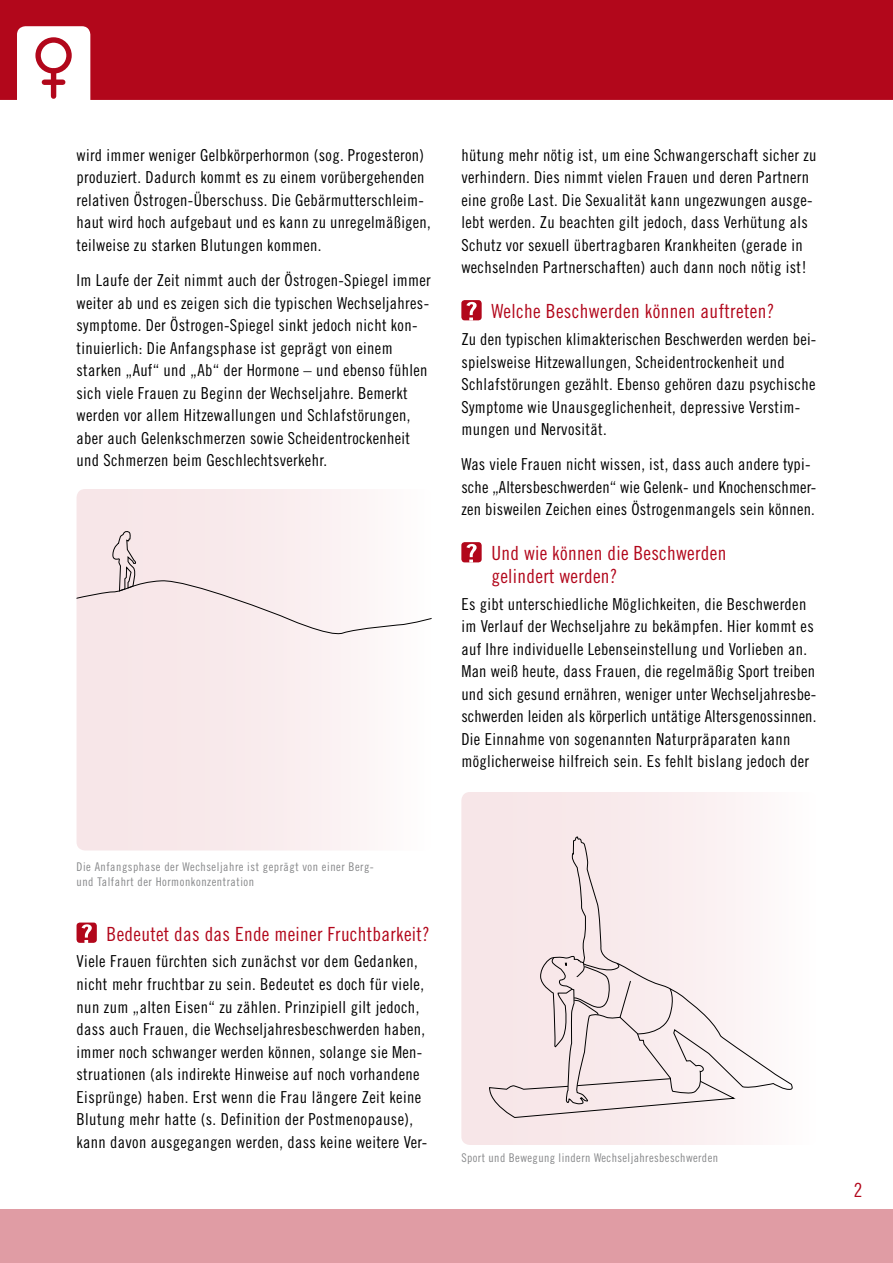
<style>
.page{position:relative;width:893px;height:1263px;background:#fff}
.page>*{position:absolute;margin:0;border:0;box-sizing:border-box;transform-origin:0 0}
.t1{font:19.5px/22.5px "Trade Gothic LT Std Cn 18";letter-spacing:.015em;color:#b2071b}
.t2{font:16.5px/22.5px "Trade Gothic LT Std Cn 18";letter-spacing:.02em;color:#000}
.t3{font:12px/15px "Trade Gothic LT Std Cn 18";letter-spacing:.045em;color:#87888a}
</style>
<div class="page">
<div style="left:0;top:0;width:893px;height:100px;background:#b2071b"></div>
<div style="left:35px;top:37px;width:37px;height:37px;border:5px solid #b2071b;border-radius:50%"></div>
<div style="left:51px;top:71px;width:5px;height:25px;background:#b2071b"></div>
<div style="left:44px;top:80px;width:19px;height:5px;background:#b2071b"></div>
<div style="left:0;top:1210px;width:893px;height:53px;background:#e09ca4"></div>
<div style="left:77px;top:922px;width:20px;height:21px;background:#b2071b;border-radius:3px"></div>
<svg style="left:82px;top:924px;width:10px;height:19px"></svg>
<div style="left:461px;top:300px;width:21px;height:20px;background:#b2071b;border-radius:3px"></div>
<svg style="left:466px;top:302px;width:11px;height:18px"></svg>
<div style="left:461px;top:542px;width:21px;height:20px;background:#b2071b;border-radius:3px"></div>
<svg style="left:466px;top:544px;width:11px;height:18px"></svg>
<svg style="left:461px;top:792px;width:282px;height:353px;background:#f7e8ea"></svg>
<svg style="left:77px;top:489px;width:281px;height:361px"></svg>
<svg style="left:77px;top:530px;width:355px;height:139px"></svg>
<svg style="left:489px;top:1076px;width:247px;height:42px;background:#ebdddf"></svg>
<svg style="left:540px;top:836px;width:253px;height:268px"></svg>
<svg style="left:637px;top:988px;width:39px;height:47px;background:#ede1e2"></svg>
<svg style="left:551px;top:957px;width:80px;height:61px;background:#e0d2d4"></svg>
<p class="t2" style="left:77px;top:143px;width:356px">wird immer weniger Gelbkörperhormon (sog. Progesteron) produziert. Dadurch kommt es zu einem vorübergehenden relativen Östrogen-Überschuss. Die Gebärmutterschleim‑ haut wird hoch aufgebaut und es kann zu unregelmäßigen, teilweise zu starken Blutungen kommen.</p>
<p class="t2" style="left:77px;top:269px;width:356px">Im Laufe der Zeit nimmt auch der Östrogen-Spiegel immer weiter ab und es zeigen sich die typischen Wechseljahres&shy;symptome. Der Östrogen-Spiegel sinkt jedoch nicht kon‑ tinuierlich: Die Anfangsphase ist geprägt von einem starken „Auf“ und „Ab“ der Hormone – und ebenso fühlen sich viele Frauen zu Beginn der Wechseljahre. Bemerkt werden vor allem Hitzewallungen und Schlafstörungen, aber auch Gelenkschmerzen sowie Scheidentrockenheit und Schmerzen beim Geschlechtsverkehr.</p>
<p class="t2" style="left:461px;top:143px;width:357px">hütung mehr nötig ist, um eine Schwangerschaft sicher zu verhindern. Dies nimmt vielen Frauen und deren Partnern eine große Last. Die Sexualität kann ungezwungen ausge‑ lebt werden. Zu beachten gilt jedoch, dass Verhütung als Schutz vor sexuell übertragbaren Krankheiten (gerade in wechselnden Partnerschaften) auch dann noch nötig ist!</p>
<p class="t1" style="left:491px;top:300px;width:285px">Welche Beschwerden können auftreten?</p>
<p class="t2" style="left:461px;top:328px;width:356px">Zu den typischen klimakterischen Beschwerden werden bei&shy;spielsweise Hitzewallungen, Scheidentrockenheit und Schlafstörungen gezählt. Ebenso gehören dazu psychische Symptome wie Unausgeglichenheit, depressive Verstim‑ mungen und Nervosität.</p>
<p class="t2" style="left:461px;top:453px;width:357px">Was viele Frauen nicht wissen, ist, dass auch andere typi&shy;sche „Altersbeschwerden“ wie Gelenk- und Knochenschmer‑ zen bisweilen Zeichen eines Östrogenmangels sein können.</p>
<p class="t1" style="left:491px;top:542px;width:236px">Und wie können die Beschwerden gelindert werden?</p>
<p class="t2" style="left:461px;top:592px;width:357px">Es gibt unterschiedliche Möglichkeiten, die Beschwerden im Verlauf der Wechseljahre zu bekämpfen. Hier kommt es auf Ihre individuelle Lebenseinstellung und Vorlieben an.<br>Man weiß heute, dass Frauen, die regelmäßig Sport treiben und sich gesund ernähren, weniger unter Wechseljahresbe‑ schwerden leiden als körperlich untätige Altersgenossinnen.<br>Die Einnahme von sogenannten Naturpräparaten kann möglicherweise hilfreich sein. Es fehlt bislang jedoch der</p>
<p class="t3" style="left:77px;top:859px;width:298px">Die Anfangsphase der Wechseljahre ist geprägt von einer Berg&shy;und Talfahrt der Hormonkonzentration</p>
<p class="t1" style="left:107px;top:922px;width:325px">Bedeutet das das Ende meiner Fruchtbarkeit?</p>
<p class="t2" style="left:77px;top:950px;width:352px">Viele Frauen fürchten sich zunächst vor dem Gedanken, nicht mehr fruchtbar zu sein. Bedeutet es doch für viele, nun zum „alten Eisen“ zu zählen. Prinzipiell gilt jedoch, dass auch Frauen, die Wechseljahresbeschwerden haben, immer noch schwanger werden können, solange sie Men‑ struationen (als indirekte Hinweise auf noch vorhandene Eisprünge) haben. Erst wenn die Frau längere Zeit keine Blutung mehr hatte (s. Definition der Postmenopause), kann davon ausgegangen werden, dass keine weitere Ver‑</p>
<p class="t3" style="left:461px;top:1150px;width:258px">Sport und Bewegung lindern Wechseljahresbeschwerden</p>
<p class="t1" style="left:854px;top:1178px;width:10px">2</p>
</div>
